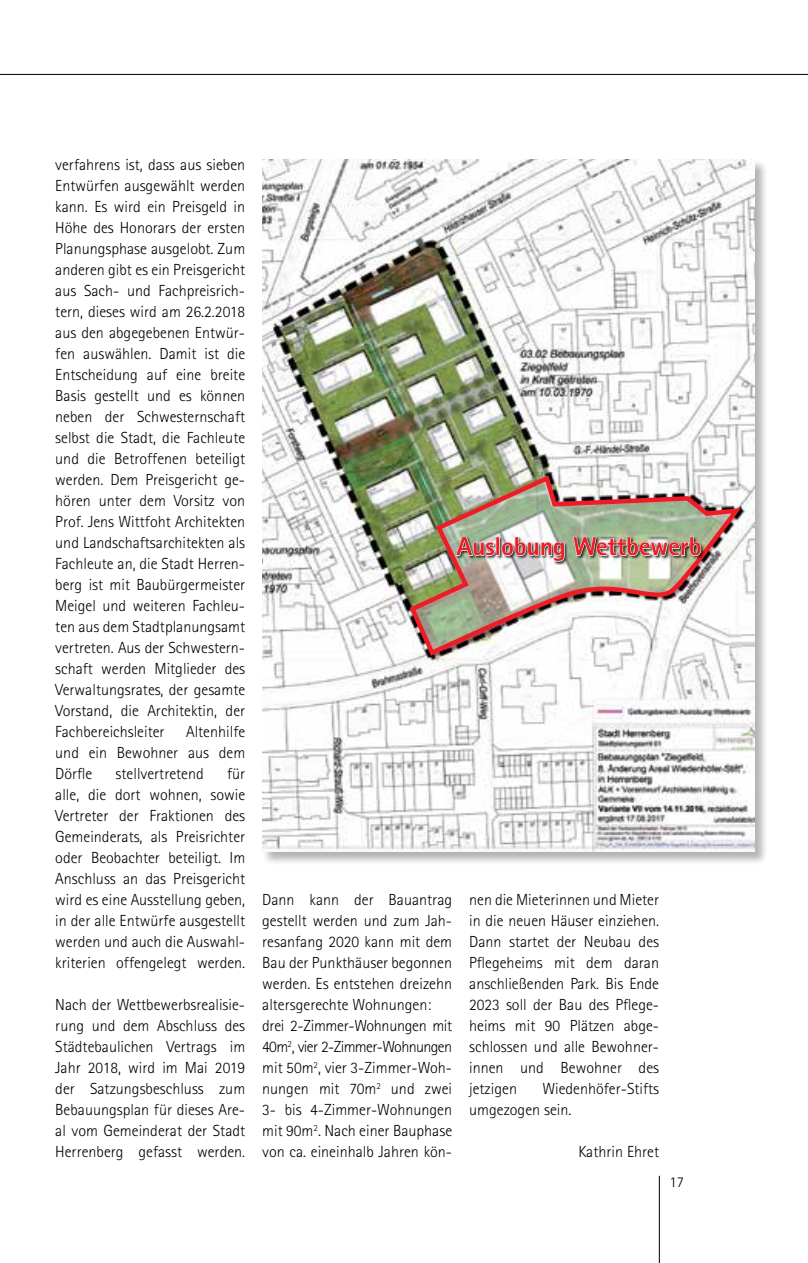
<style>
.page{position:relative;width:808px;height:1263px;background:#fff}
.page>*{position:absolute;margin:0;border:0;box-sizing:border-box;transform-origin:0 0}
.t1{font:800 25.95px "Agfa Rotis Sans Serif";letter-spacing:-.01em;color:#ed1d24}
.t2{font:300 16.05px/21px "Agfa Rotis Sans Serif";color:#000;text-align:justify}
.t3{font:300 15px "Agfa Rotis Sans Serif";color:#000}
</style>
<div class="page">
<hr style="left:659px;top:1176px;width:1px;height:87px;background:#000">
<div style="left:261px;top:158px;width:507px;height:707px;background:#000;opacity:.3"></div>
<img style="left:263px;top:159px;width:492px;height:693px">
<hr style="left:0;top:74px;width:808px;height:1px;background:#000">
<img style="left:407px;top:472px;width:334px;height:202px">
<div style="left:456px;top:536px;width:248px;height:29px;background:#000;opacity:.75"></div>
<svg style="left:455px;top:535px;width:40px;height:21px"></svg>
<div style="left:496px;top:537px;width:4px;height:19px;border:1px solid #fff"></div>
<svg style="left:501px;top:537px;width:64px;height:25px"></svg>
<svg style="left:573px;top:536px;width:128px;height:23px;background:#a6ac9d"></svg>
<p class="t2" style="left:55px;top:154px;width:191px">verfahrens ist, dass aus sieben Entwürfen ausgewählt werden kann. Es wird ein Preisgeld in Höhe des Honorars der ersten Planungsphase ausgelobt. Zum anderen gibt es ein Preisgericht aus Sach- und Fachpreisrich&shy;tern, dieses wird am 26.2.2018 aus den abgegebenen Entwür&shy;fen auswählen. Damit ist die Entscheidung auf eine breite Basis gestellt und es können neben der Schwesternschaft selbst die Stadt, die Fachleute und die Betroffenen beteiligt werden. Dem Preisgericht ge&shy;hören unter dem Vorsitz von Prof. Jens Wittfoht Architekten und Landschaftsarchitekten als Fachleute an, die Stadt Herren&shy;berg ist mit Baubürgermeister Meigel und weiteren Fachleu&shy;ten aus dem Stadtplanungsamt vertreten. Aus der Schwestern&shy;schaft werden Mitglieder des Verwaltungsrates, der gesamte Vorstand, die Architektin, der Fachbereichsleiter</p>
<p class="t2" style="left:55px;top:721px;width:191px;text-indent:131px">Altenhilfe und ein Bewohner aus dem Dörfle</p>
<p class="t2" style="left:55px;top:763px;width:191px;text-indent:172px">für alle, die dort wohnen, sowie Vertreter der Fraktionen des Gemeinderats, als Preisrichter oder Beobachter beteiligt. Im Anschluss an das Preisgericht wird es eine Ausstellung geben, in der alle Entwürfe ausgestellt werden und auch die Auswahl&shy;kriterien offengelegt werden.</p>
<p class="t2" style="left:55px;top:994px;width:191px">Nach der Wettbewerbsrealisie&shy;rung und dem Abschluss des Städtebaulichen Vertrags im Jahr 2018, wird im Mai 2019 der Satzungsbeschluss zum Bebauungsplan für dieses Are&shy;al vom Gemeinderat der Stadt Herrenberg gefasst werden.</p>
<p class="t2" style="left:116px;top:763px;width:90px">stellvertretend</p>
<h1 class="t1" style="left:456px;top:530px;width:247px">Auslobung Wettbewerb</h1>
<p class="t2" style="left:262px;top:889px;width:191px;text-align:left">Dann kann der Bauantrag gestellt werden und zum Jah&shy;resanfang 2020 kann mit dem<br>Bau der Punkthäuser begonnen werden. Es entstehen dreizehn altersgerechte Wohnungen: drei 2-Zimmer-Wohnungen mit<br>40m<sup>2</sup>, vier 2-Zimmer-Wohnungen mit 50m<sup>2</sup>, vier 3-Zimmer-Woh&shy;nungen mit 70m<sup>2</sup> und zwei<br>3- bis 4-Zimmer-Wohnungen mit 90m<sup>2</sup>. Nach einer Bauphase von ca. eineinhalb Jahren kön-</p>
<p class="t2" style="left:469px;top:889px;width:191px">nen die Mieterinnen und Mieter in die neuen Häuser einziehen.<br>Dann startet der Neubau des Pflegeheims mit dem daran anschließenden Park. Bis Ende 2023 soll der Bau des Pflege&shy;heims mit 90 Plätzen abge&shy;schlossen und alle Bewohner&shy;innen und Bewohner des jetzigen</p>
<p class="t2" style="left:469px;top:1078px;width:191px;text-indent:73px">Wiedenhöfer-Stifts umgezogen sein.</p>
<p class="t2" style="left:579px;top:1141px;width:82px">Kathrin Ehret</p>
<p class="t3" style="left:669px;top:1173px;width:16px">17</p>
</div>
